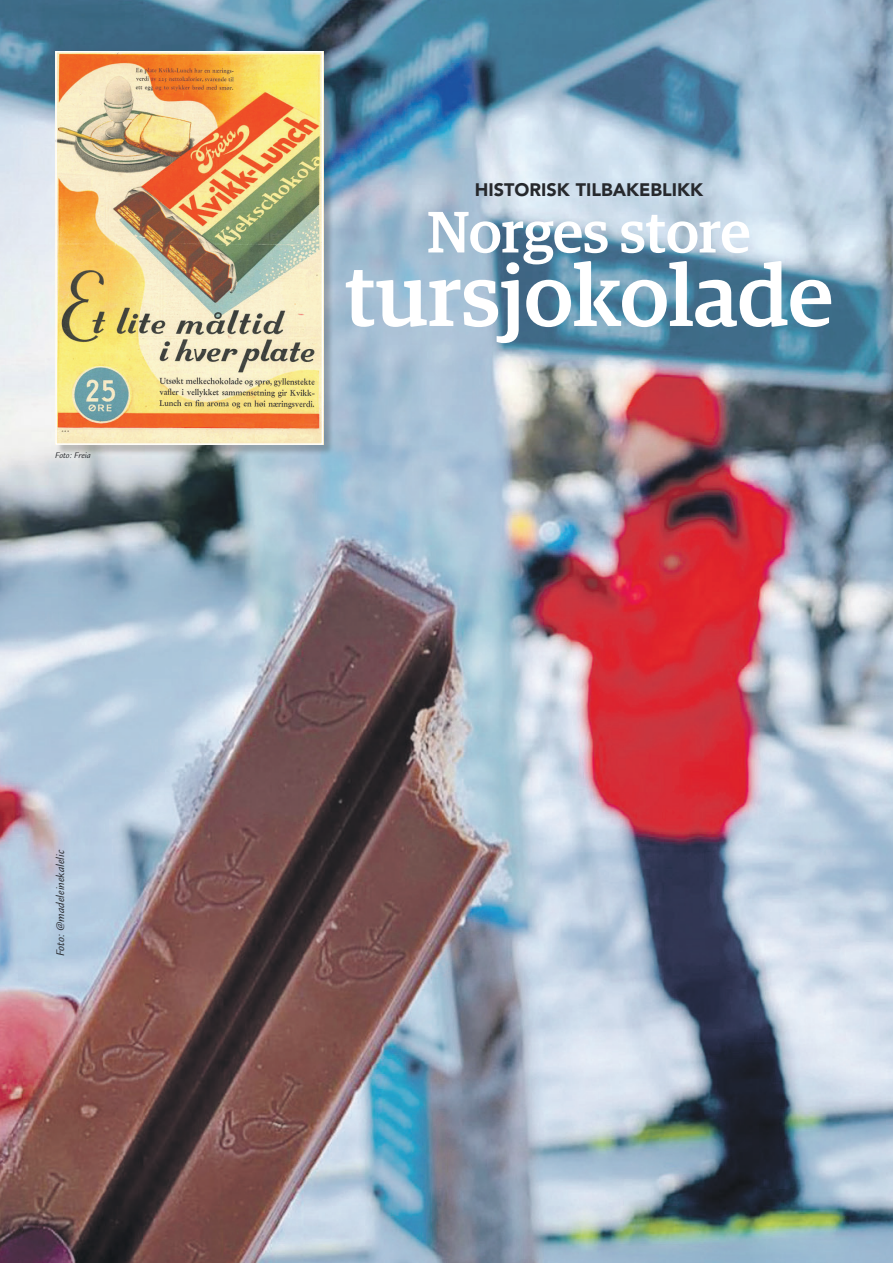
<style>
.page{position:relative;width:893px;height:1263px;background:#fff}
.page>*{position:absolute;margin:0;border:0;box-sizing:border-box;transform-origin:0 0}
.t1{font:500 87px "Guardian Egyp";color:#fff}
.t2{font:500 58.5px "Guardian Egyp";letter-spacing:-.005em;color:#fff}
.t3{font:900 18px "Avenir LT Std";color:#27292d}
.t4{font:italic 12px "Legacy Sans";color:#27292d}
.t5{font:italic 9px "Legacy Sans";color:#27292d}
</style>
<div class="page">
<img style="left:0;top:0;width:893px;height:1263px">
<div style="left:57px;top:52px;width:277px;height:403px;background:#231f20;opacity:.25"></div>
<img style="left:58px;top:54px;width:262px;height:388px">
<div style="left:55px;top:51px;width:268px;height:394px;border:2px solid #fff"></div>
<p class="t5" style="left:55px;top:450px;width:37px">Foto: Freia</p>
<p class="t4" style="left:54px;top:956px;width:108px;rotate:-90deg">Foto: @madeleinekalelic</p>
<p class="t3" style="left:475px;top:179px;width:230px">HISTORISK TILBAKEBLIKK</p>
<p class="t2" style="left:427px;top:190px;width:325px">Norges store</p>
<p class="t1" style="left:345px;top:233px;width:490px">tursjokolade</p>
</div>
